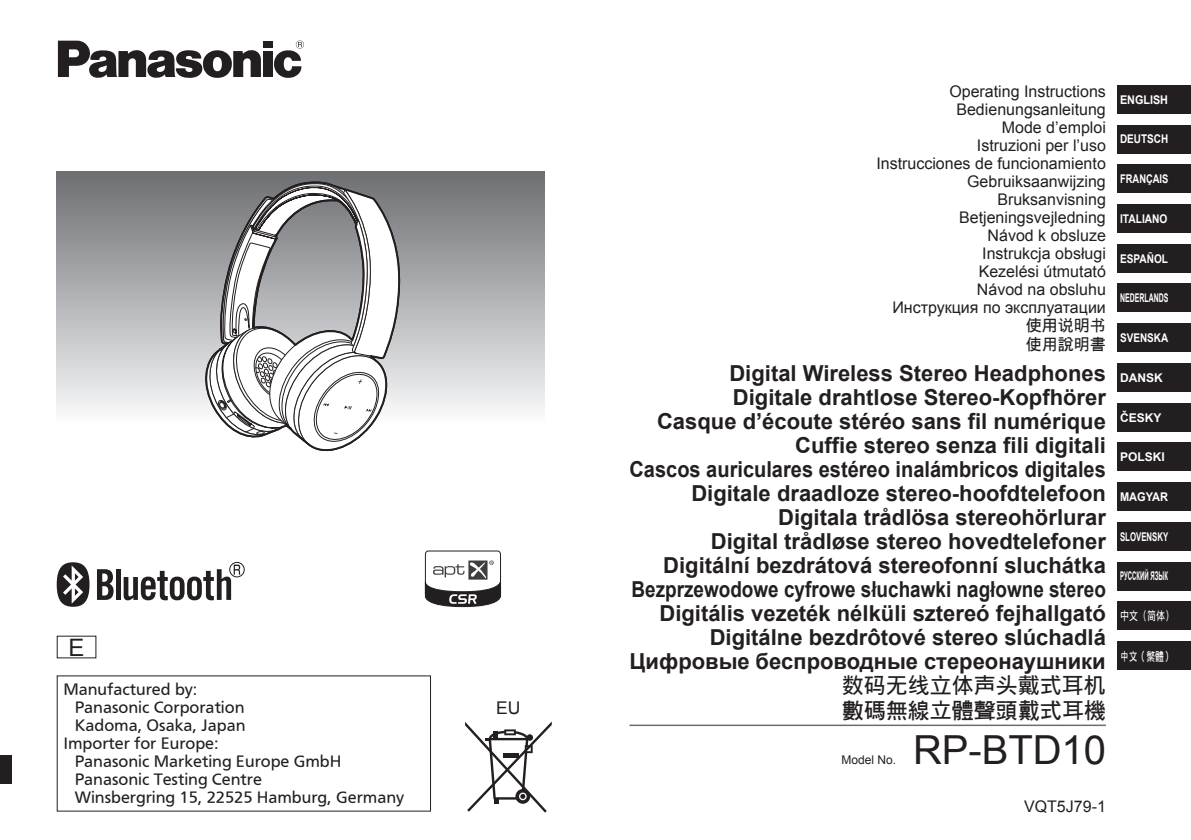
<style>
.page{position:relative;width:1191px;height:840px;background:#fff}
.page>*{position:absolute;margin:0;border:0;box-sizing:border-box;transform-origin:0 0}
.t1{font:40px "Arial";color:#231f20}
.t2{font:24px "Arial";color:#231f20}
.t3{font:700 22px/24px "Arial";color:#231f20;text-align:right}
.t4{font:22px "DF Hei W5 A";color:#231f20}
.t5{font:22px "DF Hei W7 WIN BF";color:#231f20}
.t6{font:17.6px "Arial";color:#231f20}
.t7{font:16px/18px "Arial";color:#231f20;text-align:right}
.t8{font:16px "DF Hei W5 A";color:#231f20}
.t9{font:16px "DF Hei W7 WIN BF";color:#231f20}
.t10{font:14px "PUD Sans serif M";color:#231f20}
.t11{font:700 12px "Arial";color:#fff}
.t12{font:700 12px "Arial";color:#fff;scale:.83 1}
.t13{font:700 12px "Arial";color:#fff;scale:.5 1}
.t14{font:700 12px "Arial";color:#fff;scale:.58 1}
.t15{font:700 12px "Arial";color:#fff;scale:.65 1}
.t16{font:12px "Arial";color:#231f20}
.t17{font:700 12px "Arial";color:#fff;scale:.78 1}
.t18{font:700 12px "Arial";color:#fff;scale:.85 1}
.t19{font:700 12px "Arial";color:#fff;scale:.9 1}
.t20{font:700 12px "Arial";color:#fff;scale:.84 1}
.t21{font:700 12px "Arial";color:#fff;scale:.92 1}
.t22{font:12px "DF Hei W5 A";color:#fff;scale:.75 1}
.t23{font:12px "DF Hei W7 WIN BF";color:#fff;scale:.73 1}
</style>
<div class="page">
<div style="left:263px;top:41px;width:10px;height:6px;background:#231f20"></div>
<div style="left:263px;top:51px;width:10px;height:26px;background:#231f20"></div>
<svg style="left:58px;top:41px;width:203px;height:37px"></svg>
<svg style="left:274px;top:40px;width:30px;height:38px"></svg>
<svg style="left:97px;top:569px;width:17px;height:30px"></svg>
<hr style="left:116px;top:569px;width:4px;height:30px;background:#231f20">
<svg style="left:57px;top:562px;width:32px;height:44px"></svg>
<svg style="left:124px;top:564px;width:116px;height:36px"></svg>
<div style="left:229px;top:561px;width:16px;height:16px;border:1px solid #231f20;border-radius:50%"></div>
<svg style="left:425px;top:550px;width:76px;height:56px"></svg>
<hr style="left:629px;top:724px;width:477px;height:1px;background:#6c6d70">
<div style="left:57px;top:171px;width:487px;height:295px;background:linear-gradient(to bottom,#6d6f73,#fff)"></div>
<svg style="left:191px;top:181px;width:209px;height:275px"></svg>
<div style="left:0;top:754px;width:11px;height:28px;background:#231f20"></div>
<div style="left:1117px;top:85px;width:73px;height:28px;background:#231f20"></div>
<div style="left:1117px;top:125px;width:73px;height:28px;background:#231f20"></div>
<div style="left:1117px;top:164px;width:73px;height:29px;background:#231f20"></div>
<div style="left:1117px;top:204px;width:73px;height:28px;background:#231f20"></div>
<div style="left:1117px;top:244px;width:73px;height:28px;background:#231f20"></div>
<div style="left:1117px;top:283px;width:73px;height:29px;background:#231f20"></div>
<div style="left:1117px;top:323px;width:73px;height:28px;background:#231f20"></div>
<div style="left:1117px;top:363px;width:73px;height:28px;background:#231f20"></div>
<div style="left:1117px;top:403px;width:73px;height:28px;background:#231f20"></div>
<div style="left:1117px;top:442px;width:73px;height:29px;background:#231f20"></div>
<div style="left:1117px;top:482px;width:73px;height:28px;background:#231f20"></div>
<div style="left:1117px;top:522px;width:73px;height:28px;background:#231f20"></div>
<div style="left:1117px;top:561px;width:73px;height:29px;background:#231f20"></div>
<div style="left:1117px;top:601px;width:73px;height:28px;background:#231f20"></div>
<div style="left:1117px;top:641px;width:73px;height:28px;background:#231f20"></div>
<svg style="left:465px;top:721px;width:87px;height:91px"></svg>
<p class="t2" style="left:69px;top:633px;width:18px">E</p>
<p class="t10" style="left:63px;top:681px;width:136px">Manufactured by:</p>
<p class="t10" style="left:75px;top:699px;width:171px">Panasonic Corporation</p>
<p class="t10" style="left:75px;top:717px;width:172px">Kadoma, Osaka, Japan</p>
<p class="t10" style="left:63px;top:735px;width:157px">Importer for Europe:</p>
<p class="t10" style="left:75px;top:753px;width:268px">Panasonic Marketing Europe GmbH</p>
<p class="t10" style="left:75px;top:771px;width:189px">Panasonic Testing Centre</p>
<p class="t10" style="left:75px;top:789px;width:331px">Winsbergring 15, 22525 Hamburg, Germany</p>
<p class="t6" style="left:496px;top:697px;width:26px">EU</p>
<p class="t7" style="left:876px;top:82px;width:231px">Operating Instructions<br>Bedienungsanleitung<br>Mode d’emploi<br>Istruzioni per l’uso<br>Instrucciones de funcionamiento<br>Gebruiksaanwijzing<br>Bruksanvisning<br>Betjeningsvejledning<br>Návod k obsluze<br>Instrukcja obsługi<br>Kezelési útmutató<br>Návod na obsluhu<br>Инструкция по эксплуатации</p>
<p class="t8" style="left:1026px;top:317px;width:81px">使⽤说明书</p>
<p class="t9" style="left:1026px;top:336px;width:81px">使用說明書</p>
<p class="t3" style="left:629px;top:361px;width:478px">Digital Wireless Stereo Headphones<br>Digitale drahtlose Stereo-Kopfhörer<br>Casque d’écoute stéréo sans fil numérique Cuffie stereo senza fili digitali<br>Cascos auriculares estéreo inalámbricos digitales Digitale draadloze stereo-hoofdtelefoon Digitala trådlösa stereohörlurar<br>Digital trådløse stereo hovedtelefoner Digitální bezdrátová stereofonní sluchátka Bezprzewodowe cyfrowe słuchawki nagłowne stereo Digitális vezeték nélküli sztereó fejhallgató Digitálne bezdrôtové stereo slúchadlá Цифровые беспроводные стереонаушники</p>
<p class="t4" style="left:842px;top:674px;width:266px">数码⽆线⽴体声头戴式⽿机</p>
<p class="t5" style="left:842px;top:699px;width:266px">數碼無線立體聲頭戴式耳機</p>
<p class="t16" style="left:841px;top:752px;width:56px">Model No.</p>
<h1 class="t1" style="left:913px;top:727px;width:194px">RP-BTD10</h1>
<p class="t19" style="left:1120px;top:93px;width:55px">ENGLISH</p>
<p class="t12" style="left:1120px;top:132px;width:59px">DEUTSCH</p>
<p class="t17" style="left:1120px;top:172px;width:63px">FRANÇAIS</p>
<p class="t18" style="left:1120px;top:212px;width:57px">ITALIANO</p>
<p class="t20" style="left:1120px;top:251px;width:59px">ESPAÑOL</p>
<p class="t14" style="left:1120px;top:291px;width:85px">NEDERLANDS</p>
<p class="t12" style="left:1120px;top:331px;width:60px">SVENSKA</p>
<p class="t11" style="left:1120px;top:371px;width:44px">DANSK</p>
<p class="t11" style="left:1120px;top:410px;width:43px">ČESKY</p>
<p class="t11" style="left:1120px;top:450px;width:46px">POLSKI</p>
<p class="t21" style="left:1120px;top:490px;width:54px">MAGYAR</p>
<p class="t15" style="left:1120px;top:529px;width:76px">SLOVENSKY</p>
<p class="t13" style="left:1120px;top:569px;width:97px">РУССКИЙ ЯЗЫК</p>
<p class="t22" style="left:1120px;top:609px;width:73px">中⽂（简体）</p>
<p class="t23" style="left:1120px;top:649px;width:74px">中文（繁體）</p>
<p class="t7" style="left:1024px;top:796px;width:83px">VQT5J79-1</p>
</div>
